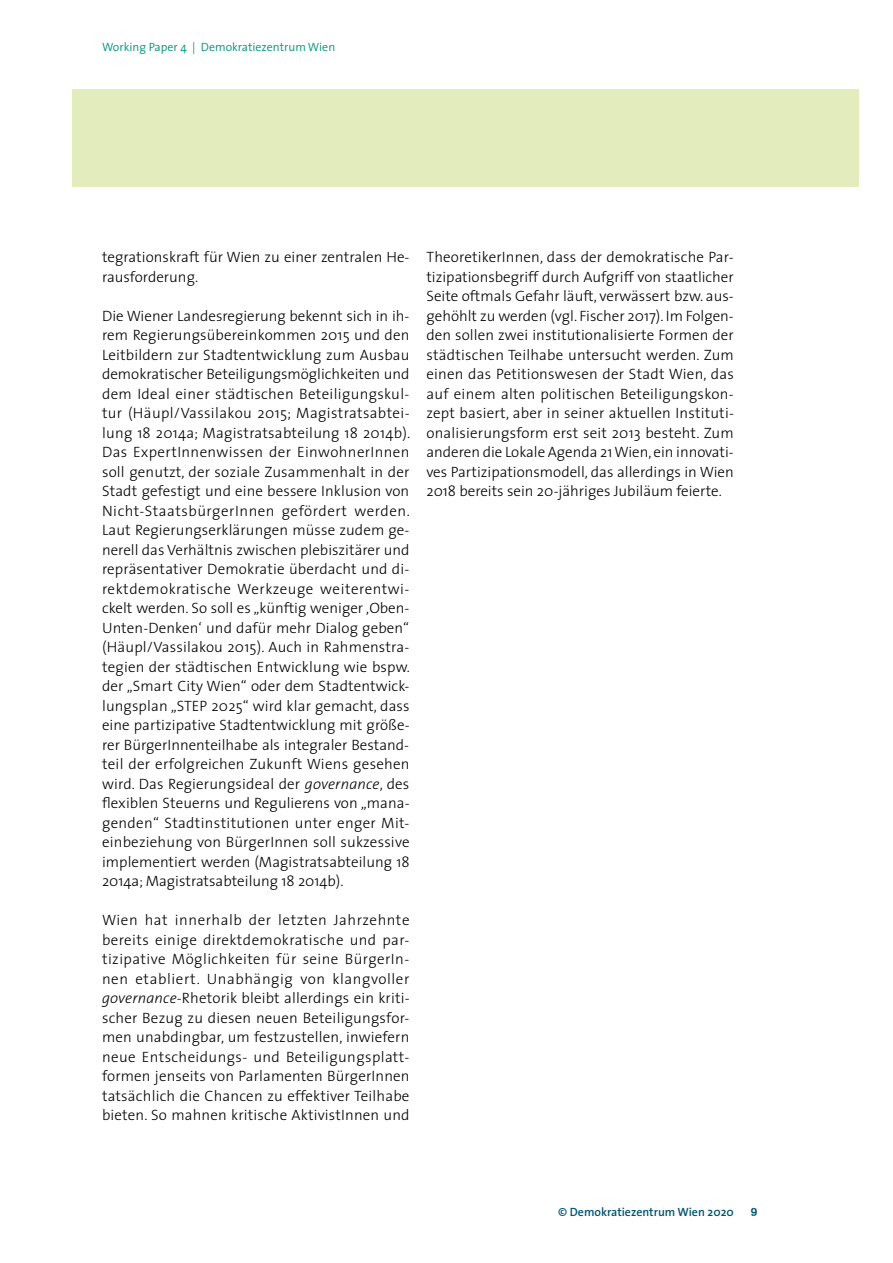
<style>
.page{position:relative;width:893px;height:1263px;background:#fff}
.page>*{position:absolute;margin:0;border:0;box-sizing:border-box;transform-origin:0 0}
.t1{font:300 15px/19.5px "The Sans";color:#000;text-align:justify}
.t2{font:300 12px "The Sans";color:#009675}
.t3{font:600 12px "The Sans";color:#005470}
.t4{font:11.7px "AG Book Stencil";color:#005470}
.s1{font-style:italic}
</style>
<div class="page">
<div style="left:72px;top:89px;width:787px;height:98px;background:#e3ecbc"></div>
<p class="t2" style="left:102px;top:37px;width:235px">Working Paper 4 | Demokratiezentrum Wien</p>
<p class="t1" style="left:102px;top:247px;width:309px">tegrationskraft für Wien zu einer zentralen He&shy;rausforderung.</p>
<p class="t1" style="left:102px;top:305px;width:310px">Die Wiener Landesregierung bekennt sich in ih&shy;rem Regierungsübereinkommen 2015 und den Leitbildern zur Stadtentwicklung zum Ausbau demokratischer Beteiligungsmöglichkeiten und dem Ideal einer städtischen Beteiligungskul&shy;tur (Häupl/Vassilakou 2015; Magistratsabtei&shy;lung 18 2014a; Magistratsabteilung 18 2014b).<br>Das ExpertInnenwissen der EinwohnerInnen soll genutzt, der soziale Zusammenhalt in der Stadt gefestigt und eine bessere Inklusion von Nicht-StaatsbürgerInnen gefördert werden.<br>Laut Regierungserklärungen müsse zudem ge&shy;nerell das Verhältnis zwischen plebiszitärer und repräsentativer Demokratie überdacht und di&shy;rektdemokratische Werkzeuge weiterentwi&shy;ckelt werden. So soll es „künftig weniger ‚Oben-Unten-Denken‘ und dafür mehr Dialog geben“ (Häupl/Vassilakou 2015). Auch in Rahmenstra&shy;tegien der städtischen Entwicklung wie bspw. der „Smart City Wien“ oder dem Stadtentwick&shy;lungsplan „STEP 2025“ wird klar gemacht, dass eine partizipative Stadtentwicklung mit größe&shy;rer BürgerInnenteilhabe als integraler Bestand&shy;teil der erfolgreichen Zukunft Wiens gesehen wird. Das Regierungsideal der <span class="s1">governance</span>, des flexiblen Steuerns und Regulierens von „mana&shy;genden“ Stadtinstitutionen unter enger Mit&shy;einbeziehung von BürgerInnen soll sukzessive implementiert werden (Magistratsabteilung 18<br>2014a; Magistratsabteilung 18 2014b).</p>
<p class="t1" style="left:102px;top:910px;width:309px">Wien hat innerhalb der letzten Jahrzehnte bereits einige direktdemokratische und par&shy;tizipative Möglichkeiten für seine BürgerIn&shy;nen etabliert. Unabhängig von klangvoller <span class="s1">governance</span>-Rhetorik bleibt allerdings ein kriti&shy;scher Bezug zu diesen neuen Beteiligungsfor&shy;men unabdingbar, um festzustellen, inwiefern neue Entscheidungs- und Beteiligungsplatt&shy;formen jenseits von Parlamenten BürgerInnen tatsächlich die Chancen zu effektiver Teilhabe bieten. So mahnen kritische AktivistInnen und</p>
<p class="t1" style="left:426px;top:247px;width:309px">TheoretikerInnen, dass der demokratische Par&shy;tizipationsbegriff durch Aufgriff von staatlicher Seite oftmals Gefahr läuft, verwässert bzw. aus&shy;gehöhlt zu werden (vgl. Fischer 2017). Im Folgen&shy;den sollen zwei institutionalisierte Formen der städtischen Teilhabe untersucht werden. Zum einen das Petitionswesen der Stadt Wien, das auf einem alten politischen Beteiligungskon&shy;zept basiert, aber in seiner aktuellen Instituti&shy;onalisierungsform erst seit 2013 besteht. Zum anderen die Lokale Agenda 21 Wien, ein innovati&shy;ves Partizipationsmodell, das allerdings in Wien 2018 bereits sein 20-jähriges Jubiläum feierte.</p>
<p class="t3" style="left:558px;top:1202px;width:177px">© Demokratiezentrum Wien 2020</p>
<p class="t4" style="left:751px;top:1205px;width:8px">9</p>
</div>
